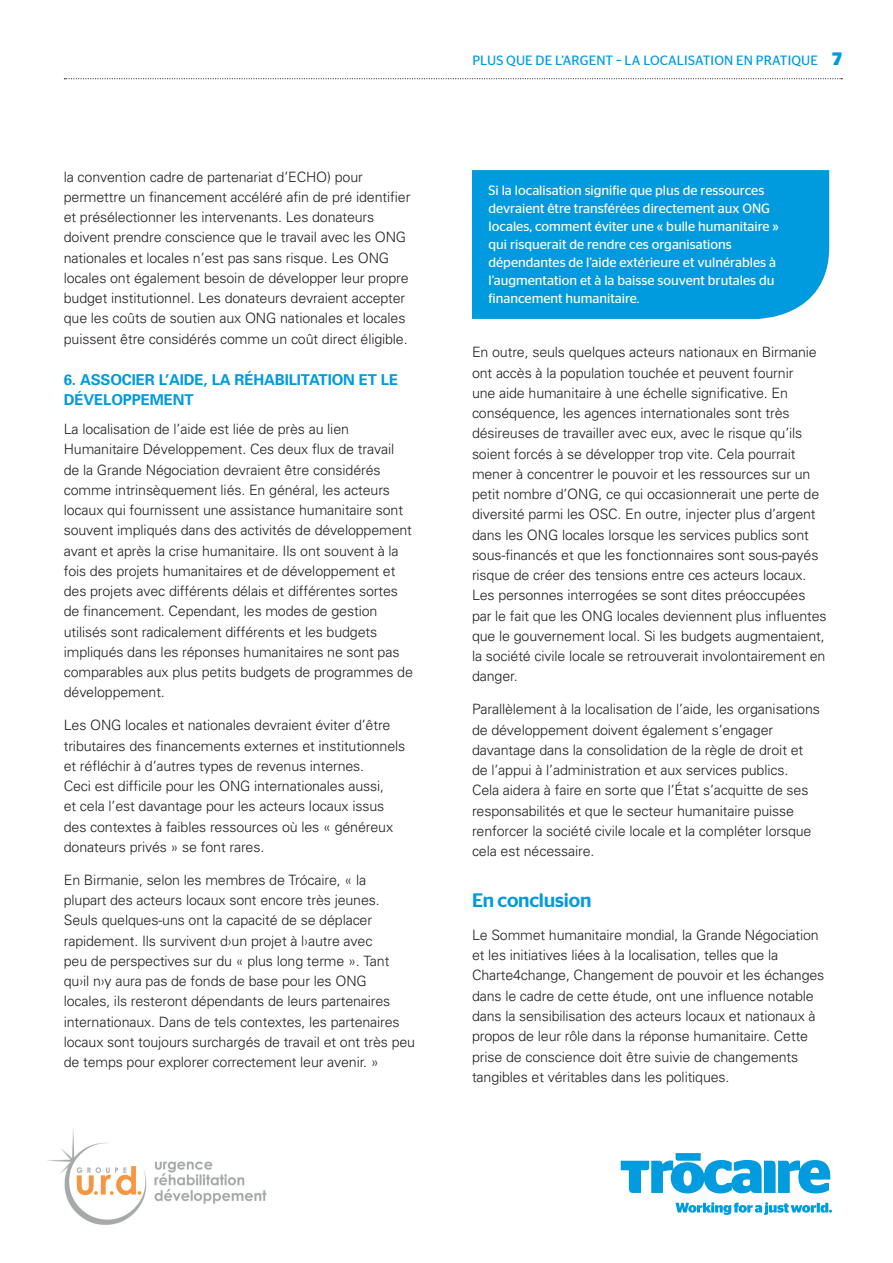
<style>
.page{position:relative;width:893px;height:1263px;background:#fff}
.page>*{position:absolute;margin:0;border:0;box-sizing:border-box;transform-origin:0 0}
.t1{font:500 19.5px "Stag Sans";letter-spacing:-.01em;color:#009bde}
.t2{font:700 18px "Stag Sans";color:#009bde}
.t3{font:700 15px/20.2px "Univers";letter-spacing:-.01em;color:#009bde}
.t4{font:300 14.25px/20.2px "Univers";letter-spacing:-.01em;color:#231f20}
.t5{font:13.5px/18px "Stag Sans";color:#fff}
.t6{font:13.5px "Stag Sans";letter-spacing:.01em;color:#009bde}
</style>
<div class="page">
<img style="left:47px;top:1128px;width:220px;height:97px">
<svg style="left:621px;top:1153px;width:209px;height:40px"></svg>
<svg style="left:676px;top:1202px;width:156px;height:13px"></svg>
<svg style="left:64px;top:78px;width:778px;height:1px"></svg>
<div style="left:472px;top:170px;width:357px;height:149px;background:#009bde"></div>
<p class="t4" style="left:64px;top:166px;width:348px">la convention cadre de partenariat d’ECHO) pour permettre un financement accéléré afin de pré identifier et présélectionner les intervenants. Les donateurs doivent prendre conscience que le travail avec les ONG nationales et locales n’est pas sans risque. Les ONG locales ont également besoin de développer leur propre budget institutionnel. Les donateurs devraient accepter que les coûts de soutien aux ONG nationales et locales puissent être considérés comme un coût direct éligible.</p>
<p class="t3" style="left:64px;top:369px;width:336px">6. ASSOCIER L’AIDE, LA RÉHABILITATION ET LE<br>DÉVELOPPEMENT</p>
<p class="t4" style="left:64px;top:419px;width:351px">La localisation de l’aide est liée de près au lien Humanitaire Développement. Ces deux flux de travail de la Grande Négociation devraient être considérés comme intrinsèquement liés. En général, les acteurs locaux qui fournissent une assistance humanitaire sont souvent impliqués dans des activités de développement avant et après la crise humanitaire. Ils ont souvent à la fois des projets humanitaires et de développement et des projets avec différents délais et différentes sortes de financement. Cependant, les modes de gestion utilisés sont radicalement différents et les budgets impliqués dans les réponses humanitaires ne sont pas comparables aux plus petits budgets de programmes de développement.</p>
<p class="t4" style="left:64px;top:715px;width:343px">Les ONG locales et nationales devraient éviter d’être tributaires des financements externes et institutionnels et réfléchir à d’autres types de revenus internes.<br>Ceci est difficile pour les ONG internationales aussi,<br>et cela l’est davantage pour les acteurs locaux issus des contextes à faibles ressources où les « généreux donateurs privés » se font rares.</p>
<p class="t4" style="left:64px;top:869px;width:353px">En Birmanie, selon les membres de Trócaire, « la<br>plupart des acteurs locaux sont encore très jeunes.<br>Seuls quelques-uns ont la capacité de se déplacer rapidement. Ils survivent d›un projet à l›autre avec<br>peu de perspectives sur du « plus long terme ». Tant qu›il n›y aura pas de fonds de base pour les ONG locales, ils resteront dépendants de leurs partenaires internationaux. Dans de tels contextes, les partenaires locaux sont toujours surchargés de travail et ont très peu de temps pour explorer correctement leur avenir. »</p>
<p class="t6" style="left:472px;top:53px;width:117px">Plus que de l’argen</p>
<p class="t6" style="left:606px;top:53px;width:205px">t – La localisation en pratique</p>
<p class="t2" style="left:832px;top:49px;width:11px">7</p>
<p class="t5" style="left:488px;top:182px;width:292px">Si la localisation signifie que plus de ressources devraient être transférées directement aux ONG locales, comment éviter une « bulle humanitaire » qui risquerait de rendre ces organisations dépendantes de l’aide extérieure et vulnérables à l’augmentation et à la baisse souvent brutales du financement humanitaire.</p>
<p class="t4" style="left:472px;top:342px;width:356px">En outre, seuls quelques acteurs nationaux en Birmanie ont accès à la population touchée et peuvent fournir<br>une aide humanitaire à une échelle significative. En conséquence, les agences internationales sont très désireuses de travailler avec eux, avec le risque qu’ils soient forcés à se développer trop vite. Cela pourrait mener à concentrer le pouvoir et les ressources sur un petit nombre d’ONG, ce qui occasionnerait une perte de diversité parmi les OSC. En outre, injecter plus d’argent dans les ONG locales lorsque les services publics sont sous-financés et que les fonctionnaires sont sous-payés risque de créer des tensions entre ces acteurs locaux.<br>Les personnes interrogées se sont dites préoccupées par le fait que les ONG locales deviennent plus influentes que le gouvernement local. Si les budgets augmentaient, la société civile locale se retrouverait involontairement en danger.</p>
<p class="t4" style="left:472px;top:699px;width:349px">Parallèlement à la localisation de l’aide, les organisations de développement doivent également s’engager davantage dans la consolidation de la règle de droit et de l’appui à l’administration et aux services publics.<br>Cela aidera à faire en sorte que l’État s’acquitte de ses responsabilités et que le secteur humanitaire puisse renforcer la société civile locale et la compléter lorsque cela est nécessaire.</p>
<h1 class="t1" style="left:472px;top:889px;width:121px">En conclusion</h1>
<p class="t4" style="left:472px;top:924px;width:354px">Le Sommet humanitaire mondial, la Grande Négociation et les initiatives liées à la localisation, telles que la Charte4change, Changement de pouvoir et les échanges dans le cadre de cette étude, ont une influence notable dans la sensibilisation des acteurs locaux et nationaux à propos de leur rôle dans la réponse humanitaire. Cette prise de conscience doit être suivie de changements tangibles et véritables dans les politiques.</p>
</div>
